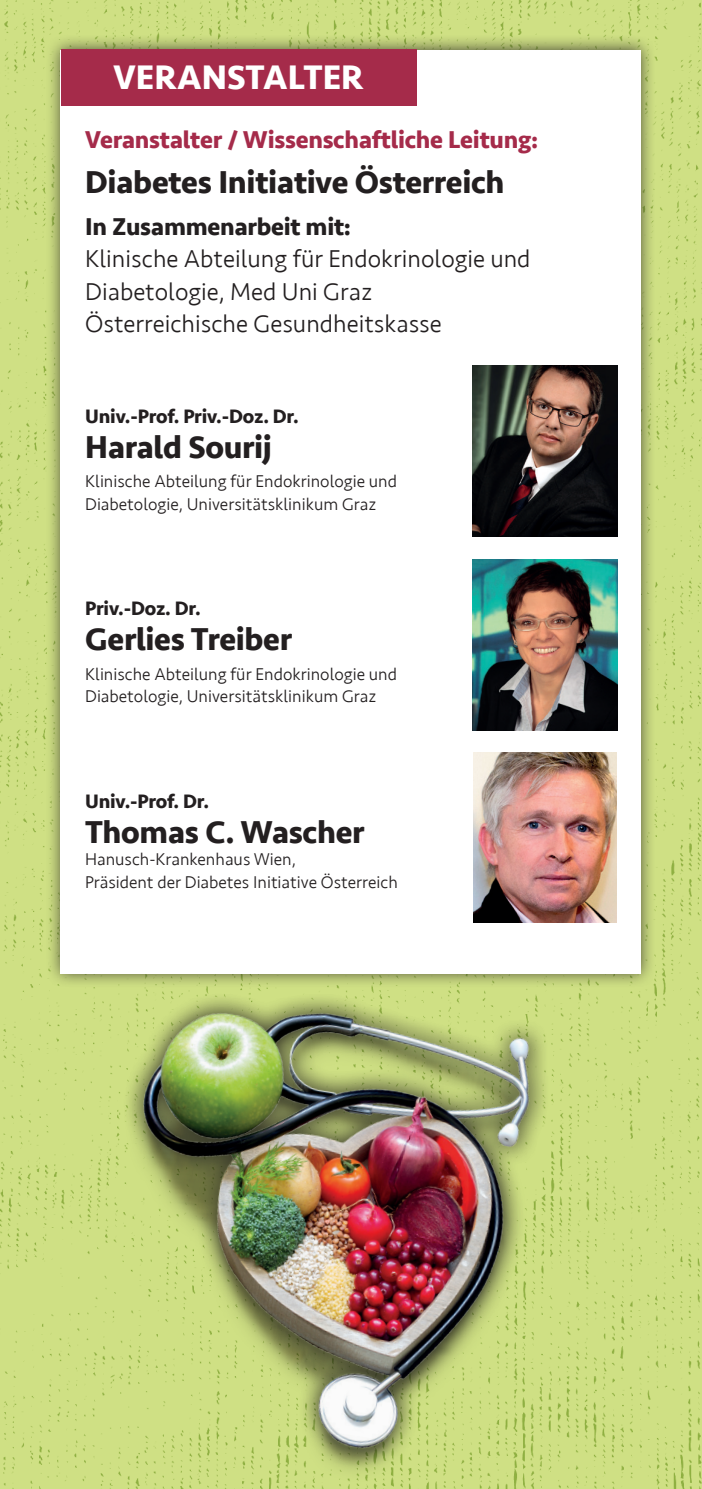
<style>
.page{position:relative;width:702px;height:1489px;background:#fff}
.page>*{position:absolute;margin:0;border:0;box-sizing:border-box;transform-origin:0 0}
.t1{font:700 35px "Seravek";color:#fff}
.t2{font:700 32.5px "Seravek";letter-spacing:-.01em;color:#231f20}
.t3{font:300 25px/32.5px "Seravek";color:#231f20}
.t4{font:700 25px "Seravek";letter-spacing:-.01em;color:#a52b4a}
.t5{font:700 25px "Seravek";letter-spacing:-.01em;color:#231f20}
.t6{font:700 20px "Seravek";letter-spacing:-.01em;color:#231f20}
.t7{font:300 17.5px/22.5px "Seravek";color:#231f20}
</style>
<div class="page">
<div style="left:0;top:0;width:702px;height:1488px;background:#cfe084"></div>
<div style="left:46px;top:34px;width:610px;height:954px;background:#231f20;opacity:.75"></div>
<div style="left:61px;top:50px;width:579px;height:923px;background:#fff"></div>
<div style="left:61px;top:50px;width:355px;height:56px;background:#a52b4a"></div>
<img style="left:473px;top:752px;width:144px;height:170px">
<img style="left:473px;top:365px;width:144px;height:171px">
<img style="left:473px;top:559px;width:144px;height:171px">
<img style="left:89px;top:972px;width:613px;height:514px">
<div style="left:122px;top:992px;width:428px;height:476px;background:#231f20;opacity:.75"></div>
<h1 class="t1" style="left:114px;top:49px;width:251px">VERANSTALTER</h1>
<h3 class="t4" style="left:85px;top:120px;width:454px">Veranstalter / Wissenschaftliche Leitung:</h3>
<h2 class="t2" style="left:85px;top:156px;width:421px">Diabetes Initiative Österreich</h2>
<h3 class="t5" style="left:85px;top:206px;width:267px">In Zusammenarbeit mit:</h3>
<h3 class="t3" style="left:85px;top:243px;width:447px">Klinische Abteilung für Endokrinologie und<br>Diabetologie, Med Uni Graz<br>Österreichische Gesundheitskasse</h3>
<p class="t6" style="left:85px;top:400px;width:215px">Univ.-Prof. Priv.-Doz. Dr.</p>
<h2 class="t2" style="left:85px;top:421px;width:188px">Harald Sourij</h2>
<p class="t7" style="left:85px;top:470px;width:313px">Klinische Abteilung für Endokrinologie und<br>Diabetologie, Universitätsklinikum Graz</p>
<p class="t6" style="left:85px;top:592px;width:117px">Priv.-Doz. Dr.</p>
<h2 class="t2" style="left:85px;top:613px;width:208px">Gerlies Treiber</h2>
<p class="t7" style="left:85px;top:663px;width:313px">Klinische Abteilung für Endokrinologie und<br>Diabetologie, Universitätsklinikum Graz</p>
<p class="t6" style="left:85px;top:784px;width:126px">Univ.-Prof. Dr.</p>
<h2 class="t2" style="left:85px;top:805px;width:281px">Thomas C. Wascher</h2>
<p class="t7" style="left:85px;top:848px;width:314px">Hanusch-Krankenhaus Wien,<br>Präsident der Diabetes Initiative Österreich</p>
</div>
